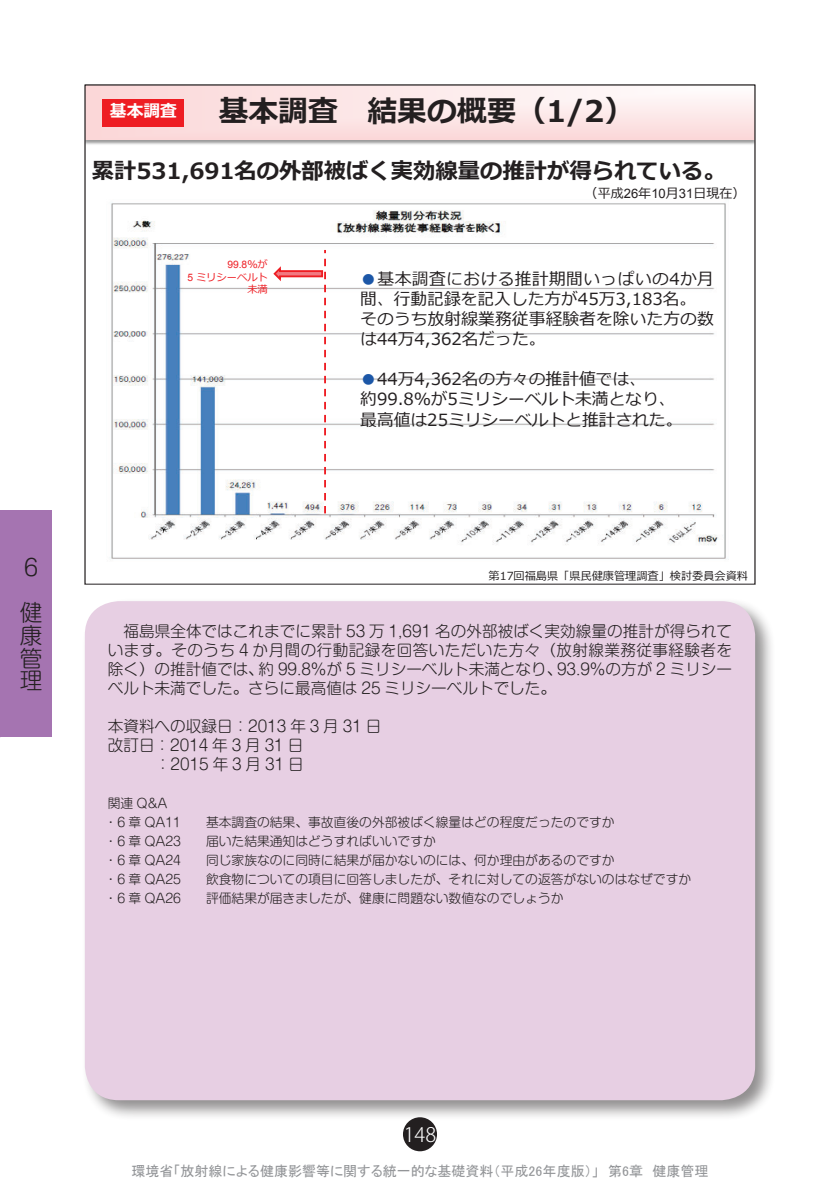
<style>
.page{position:relative;width:840px;height:1191px;background:#fff}
.page>*{position:absolute;margin:0;border:0;box-sizing:border-box;transform-origin:0 0}
.t1{font:700 29.8px "Meiryo";color:#231f20}
.t2{font:300 22.6px/22.6px "Shin M Go Pro";color:#231f20}
.t3{font:700 22.2px "Meiryo";color:#231f20}
.t4{font:300 19.8px "Koz Go Pro";color:#fff}
.t5{font:16.8px/20px "Meiryo";color:#231f20}
.t6{font:700 16.8px "Meiryo";color:#fff}
.t7{font:300 15.6px/19.2px "Shin M Go Pro";color:#231f20;text-align:justify}
.t8{font:14px "MS P Gothic";color:#939598}
.t9{font:13px "Meiryo";color:#231f20}
.t10{font:300 12.8px/19.2px "Shin M Go Pro";color:#231f20}
.t11{font:11.2px "Meiryo";color:#231f20}
.t12{font:10.2px/12.2px "Meiryo";color:#ee1d23;text-align:right}
.t13{font:10.2px "Arial";color:#ee1d23}
.s1{font-family:"Arial"}
.s2{font-family:"Meiryo"}
.s3{color:#1c57a7}
</style>
<div class="page">
<div style="left:81px;top:597px;width:694px;height:524px;background:#231f20;opacity:.5"></div>
<div style="left:85px;top:601px;width:669px;height:499px;background:#e7cfe3;border-radius:34px"></div>
<div style="left:0;top:510px;width:51px;height:227px;background:#a574b1"></div>
<div style="left:403px;top:1117px;width:34px;height:34px;background:#231f20;border-radius:50%"></div>
<svg style="left:87px;top:87px;width:665px;height:52px;fill:#fce3e4"></svg>
<img style="left:111px;top:202px;width:615px;height:357px">
<svg style="left:272px;top:250px;width:54px;height:263px"></svg>
<div style="left:103px;top:99px;width:81px;height:27px;background:#ee1d23"></div>
<p class="t6" style="left:110px;top:99px;width:68px">基本調査</p>
<h1 class="t1" style="left:218px;top:90px;width:417px">基本調査 結果の概要（1/2）</h1>
<h3 class="t3" style="left:92px;top:156px;width:635px">累計531,691名の外部被ばく実効線量の推計が得られている。</h3>
<p class="t9" style="left:584px;top:185px;width:162px">（平成<span class="s1">26</span>年<span class="s1">10</span>月<span class="s1">31</span>日現在）</p>
<p class="t13" style="left:227px;top:258px;width:42px">99.8<span class="s2">％が</span></p>
<p class="t12" style="left:187px;top:271px;width:82px"><span class="s1">5</span> ミリシーベルト未満</p>
<p class="t5" style="left:360px;top:270px;width:355px"><span class="s3">●</span>基本調査における推計期間いっぱいの4か月間、行動記録を記入した方が45万3,183名。そのうち放射線業務従事経験者を除いた方の数は44万4,362名だった。</p>
<p class="t5" style="left:360px;top:370px;width:323px"><span class="s3">●</span>44万4,362名の方々の推計値では、約99.8％が5ミリシーベルト未満となり、最高値は25ミリシーベルトと推計された。</p>
<h2 class="t2" style="left:20px;top:542px;width:23px;line-height:45px">６健</h2>
<h2 class="t2" style="left:20px;top:621px;width:23px;text-align:justify">康管理</h2>
<p class="t11" style="left:488px;top:567px;width:261px">第17回福島県「県民健康管理調査」検討委員会資料</p>
<p class="t7" style="left:108px;top:619px;width:625px;text-indent:16px">福島県全体ではこれまでに累計 53 万 1,691 名の外部被ばく実効線量の推計が得られています。そのうち 4 か月間の行動記録を回答いただいた方々（放射線業務従事経験者を除く）の推計値では、約 99.8％が 5 ミリシーベルト未満となり、93.9％の方が 2 ミリシーベルト未満でした。さらに最高値は 25 ミリシーベルトでした。</p>
<p class="t7" style="left:108px;top:715px;width:275px">本資料への収録日：2013 年 3 月 31 日</p>
<p class="t7" style="left:108px;top:734px;width:197px">改訂日：2014 年 3 月 31 日</p>
<p class="t7" style="left:155px;top:753px;width:150px">：2015 年 3 月 31 日</p>
<p class="t10" style="left:105px;top:791px;width:78px">関連 Q&amp;A・6 章 QA11</p>
<p class="t10" style="left:206px;top:811px;width:410px">基本調査の結果、事故直後の外部被ばく線量はどの程度だったのですか</p>
<p class="t10" style="left:105px;top:830px;width:78px">・6 章 QA23</p>
<p class="t10" style="left:206px;top:830px;width:231px">届いた結果通知はどうすればいいですか</p>
<p class="t10" style="left:105px;top:849px;width:78px">・6 章 QA24</p>
<p class="t10" style="left:206px;top:849px;width:410px">同じ家族なのに同時に結果が届かないのには、何か理由があるのですか</p>
<p class="t10" style="left:105px;top:868px;width:78px">・6 章 QA25</p>
<p class="t10" style="left:206px;top:868px;width:486px">飲食物についての項目に回答しましたが、それに対しての返答がないのはなぜですか</p>
<p class="t10" style="left:105px;top:887px;width:78px">・6 章 QA26</p>
<p class="t10" style="left:206px;top:887px;width:359px">評価結果が届きましたが、健康に問題ない数値なのでしょうか</p>
<p class="t4" style="left:403px;top:1121px;width:34px">148</p>
<p class="t8" style="left:131px;top:1164px;width:578px">環境省「放射線による健康影響等に関する統一的な基礎資料（平成26年度版）」　第6章　健康管理</p>
</div>
